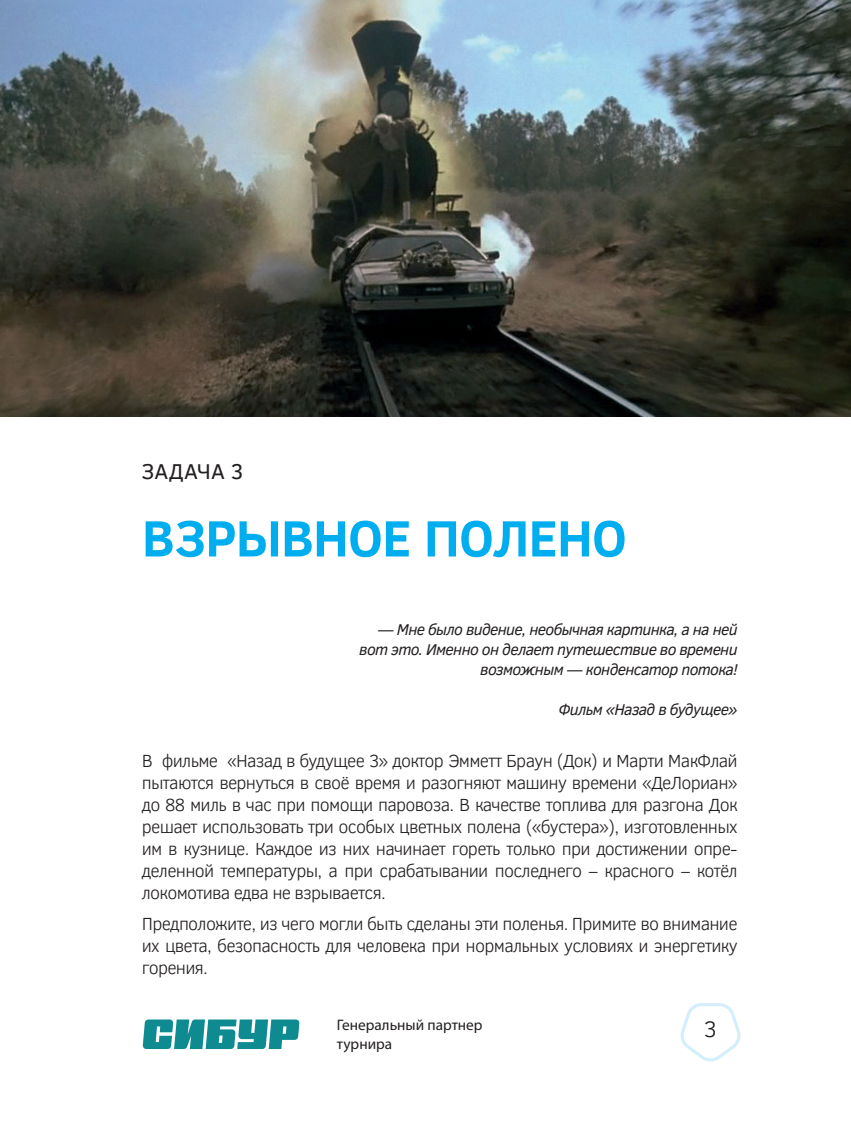
<style>
.page{position:relative;width:851px;height:1134px;background:#fff}
.page>*{position:absolute;margin:0;border:0;box-sizing:border-box;transform-origin:0 0}
.t1{font:700 52px "Clear Sans";letter-spacing:-.015em;color:#00aeef}
.t2{font:300 23px "Clear Sans";color:#231f20}
.t3{font:22px "Clear Sans";letter-spacing:.005em;color:#231f20}
.t4{font:300 18px/22px "Clear Sans";letter-spacing:-.04em;color:#231f20;text-align:justify}
.t5{font:italic 16px/20px "Clear Sans";letter-spacing:-.04em;color:#231f20;text-align:right}
.t6{font:15.2px/18.6px "Myriad Pro";color:#231f20}
</style>
<div class="page">
<svg style="left:680px;top:1003px;width:61px;height:59px"></svg>
<svg style="left:143px;top:1019px;width:156px;height:30px;background:#41a3a8"></svg>
<img style="left:0;top:0;width:850px;height:417px">
<p class="t3" style="left:142px;top:457px;width:103px">ЗАДАЧА 3</p>
<h1 class="t1" style="left:142px;top:500px;width:486px">ВЗРЫВНОЕ ПОЛЕНО</h1>
<p class="t5" style="left:359px;top:619px;width:380px">— Мне было видение, необычная картинка, а на ней вот это. Именно он делает путешествие во времени возможным — конденсатор потока!</p>
<p class="t5" style="left:559px;top:699px;width:180px">Фильм «Назад в будущее»</p>
<p class="t4" style="left:142px;top:750px;width:597px">В фильме «Назад в будущее 3» доктор Эмметт Браун (Док) и Марти МакФлай пытаются вернуться в своё время и разогняют машину времени «ДеЛориан» до 88 миль в час при помощи паровоза. В качестве топлива для разгона Док решает использовать три особых цветных полена («бустера»), изготовленных им в кузнице. Каждое из них начинает гореть только при достижении опре&shy;деленной температуры, а при срабатывании последнего – красного – котёл локомотива едва не взрывается.</p>
<p class="t4" style="left:142px;top:913px;width:597px">Предположите, из чего могли быть сделаны эти поленья. Примите во внимание их цвета, безопасность для человека при нормальных условиях и энергетику горения.</p>
<p class="t6" style="left:337px;top:1015px;width:147px">Генеральный партнер турнира</p>
<p class="t2" style="left:703px;top:1014px;width:15px">3</p>
</div>
